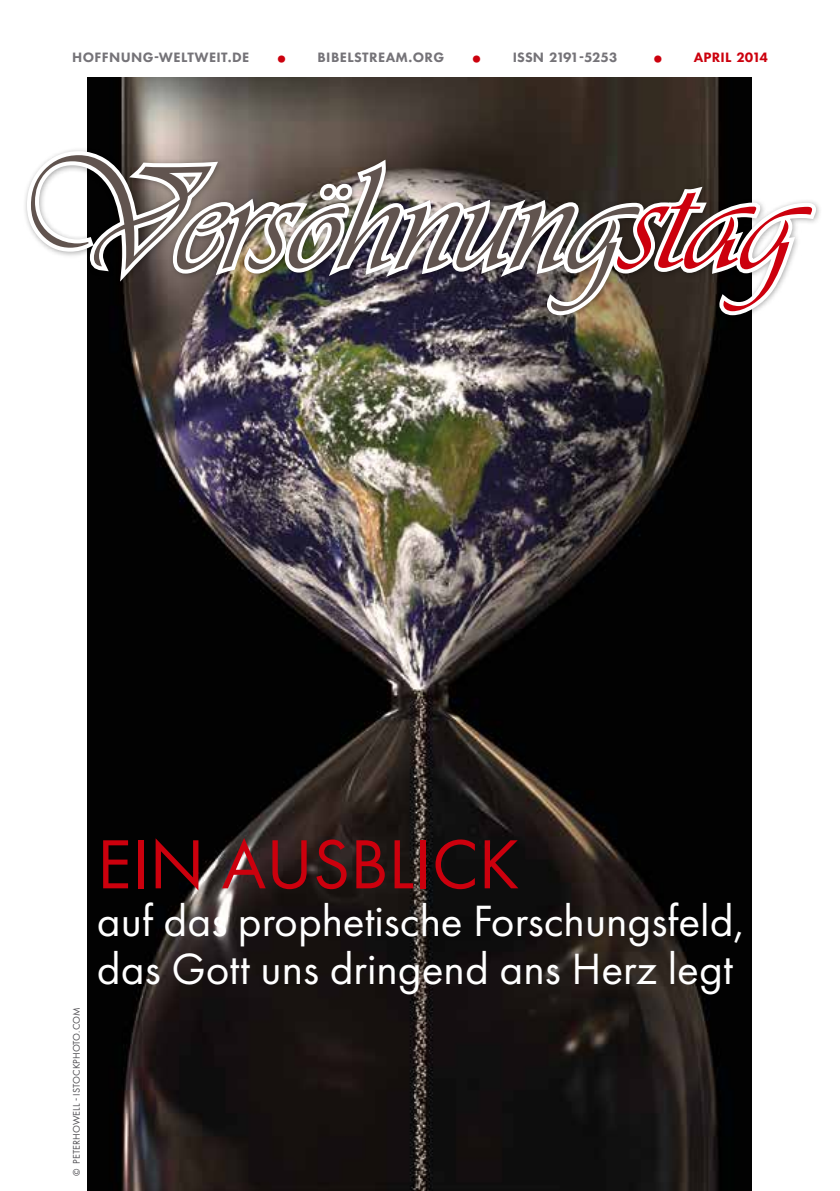
<style>
.page{position:relative;width:840px;height:1191px;background:#fff}
.page>*{position:absolute;margin:0;border:0;box-sizing:border-box;transform-origin:0 0}
.t1{font:153px "Vivaldii";letter-spacing:-.005em;color:#61544f}
.t2{font:72px "Futura PT";color:#cc000d}
.t3{font:45.4px/48px "Futura PT";color:#fff}
.t4{font:800 39.4px "Futura PT";color:#cc000d}
.t5{font:800 14px "Futura PT";letter-spacing:.03em;color:#757378}
.t6{font:800 14px "Futura PT";color:#757378}
.t7{font:800 14px "Futura PT";letter-spacing:.01em;color:#cc000d}
.t8{font:10px "Futura PT";letter-spacing:.01em;color:#504f53}
.s1{color:#cc000d}
</style>
<div class="page">
<img style="left:88px;top:78px;width:663px;height:1113px">
<svg style="left:25px;top:146px;width:794px;height:176px"></svg>
<p class="t5" style="left:72px;top:49px;width:178px">HOFFNUNG-WELTWEIT.DE</p>
<p class="t4" style="left:276px;top:25px;width:12px">.</p>
<p class="t5" style="left:317px;top:49px;width:128px">BIBELSTREAM.ORG</p>
<p class="t4" style="left:471px;top:25px;width:12px">.</p>
<p class="t6" style="left:512px;top:49px;width:106px">ISSN 2191-5253</p>
<p class="t4" style="left:652px;top:25px;width:12px">.</p>
<p class="t7" style="left:693px;top:49px;width:75px">APRIL 2014</p>
<h1 class="t1" style="left:9px;top:130px;width:791px">Versöhnung<span class="s1">stag</span></h1>
<p class="t8" style="left:70px;top:1176px;width:170px;rotate:-90deg">© PETERHOWELL - ISTOCKPHOTO.COM</p>
<h2 class="t2" style="left:97px;top:821px;width:423px">EIN AUSBLICK</h2>
<p class="t3" style="left:97px;top:897px;width:650px">auf das prophetische Forschungsfeld, das Gott uns dringend ans Herz legt</p>
</div>
